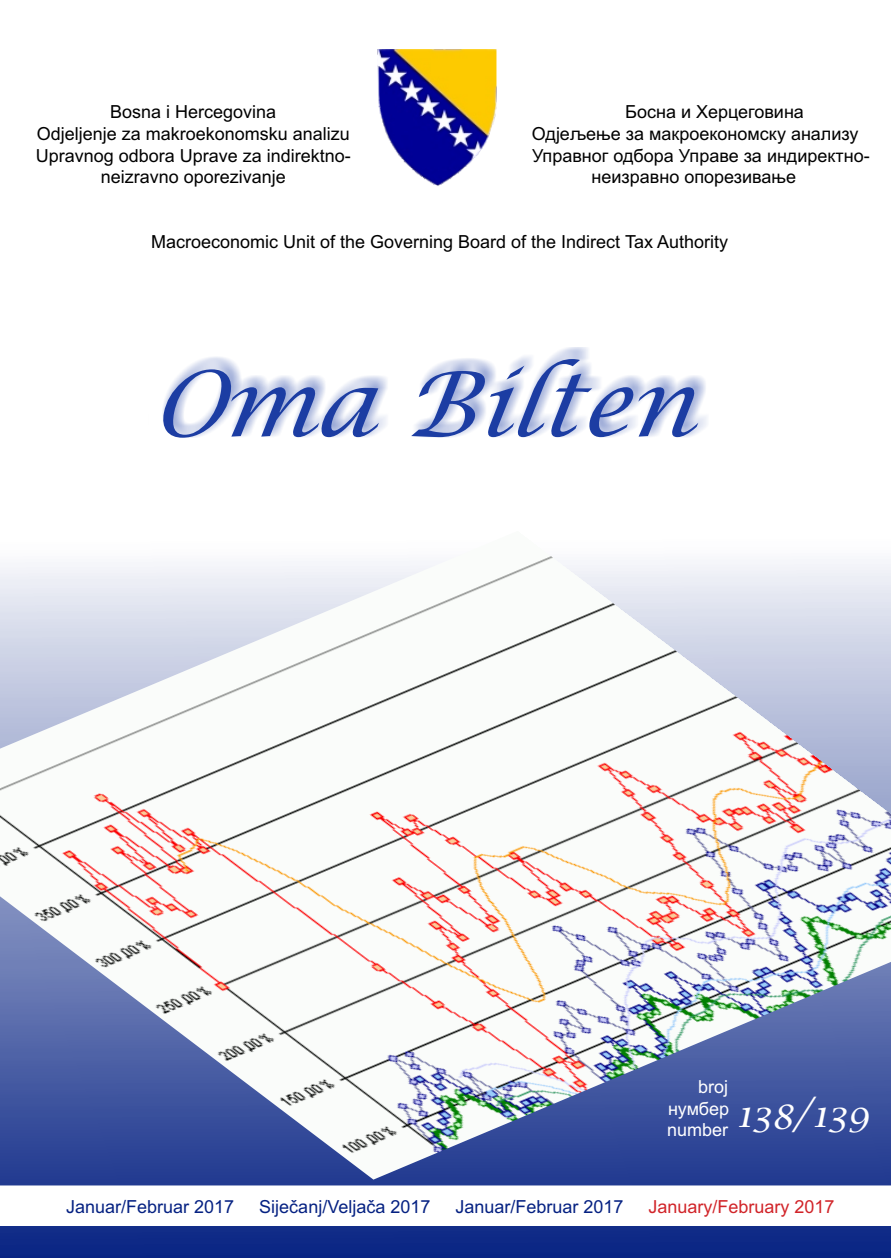
<style>
.page{position:relative;width:891px;height:1260px;background:#fff}
.page>*{position:absolute;margin:0;border:0;box-sizing:border-box;transform-origin:0 0}
.t1{font:italic 90px "Lucida Calligraphy";color:#1c3da3}
.t2{font:italic 36px "Lucida Calligraphy";color:#fff}
.t3{font:18px/21.6px "Arial";color:#000}
.t4{font:18px "Arial";color:#052182}
.t5{font:18px "Arial";color:#d12429}
.t6{font:18px/21.6px "Arial";color:#fff;text-align:right}
</style>
<div class="page">
<svg style="left:0;top:1180px;width:891px;height:78px;background:#132e88"></svg>
<img style="left:0;top:556px;width:891px;height:624px">
<div style="left:149px;top:347px;width:560px;height:91px;background:#1c3da3;opacity:.49"></div>
<img style="left:377px;top:49px;width:120px;height:137px">
<div style="left:0;top:1186px;width:891px;height:39px;background:#fff"></div>
<hr style="left:0;top:1225px;width:891px;height:1px;background:#fff">
<p class="t3" style="left:110px;top:103px;width:168px">Bosna i Hercegovina</p>
<p class="t3" style="left:625px;top:103px;width:180px">Босна и Херцеговина</p>
<p class="t3" style="left:37px;top:125px;width:315px">Odjeljenje za makroekonomsku analizu</p>
<p class="t3" style="left:532px;top:125px;width:328px">Одјељење за макроекономску анализу</p>
<p class="t3" style="left:36px;top:146px;width:317px;text-align:center">Upravnog odbora Uprave za indirektno&shy;neizravno oporezivanje</p>
<p class="t3" style="left:592px;top:146px;width:280px;text-indent:-60px">Управног одбора Управе за индиректно&shy;неизравно опорезивање</p>
<p class="t3" style="left:151px;top:233px;width:578px">Macroeconomic Unit of the Governing Board of the Indirect Tax Authority</p>
<p class="t1" style="left:149px;top:359px;width:543px">Oma Bilten</p>
<p class="t6" style="left:668px;top:1078px;width:63px">broj нумбер</p>
<p class="t2" style="left:667px;top:1096px;width:204px"><sub>number</sub> 138/139</p>
<p class="t4" style="left:66px;top:1200px;width:170px">Januar/Februar 2017</p>
<p class="t4" style="left:259px;top:1200px;width:173px">Siječanj/Veljača 2017</p>
<p class="t4" style="left:455px;top:1200px;width:170px">Januar/Februar 2017</p>
<p class="t5" style="left:649px;top:1200px;width:188px">January/February 2017</p>
</div>
